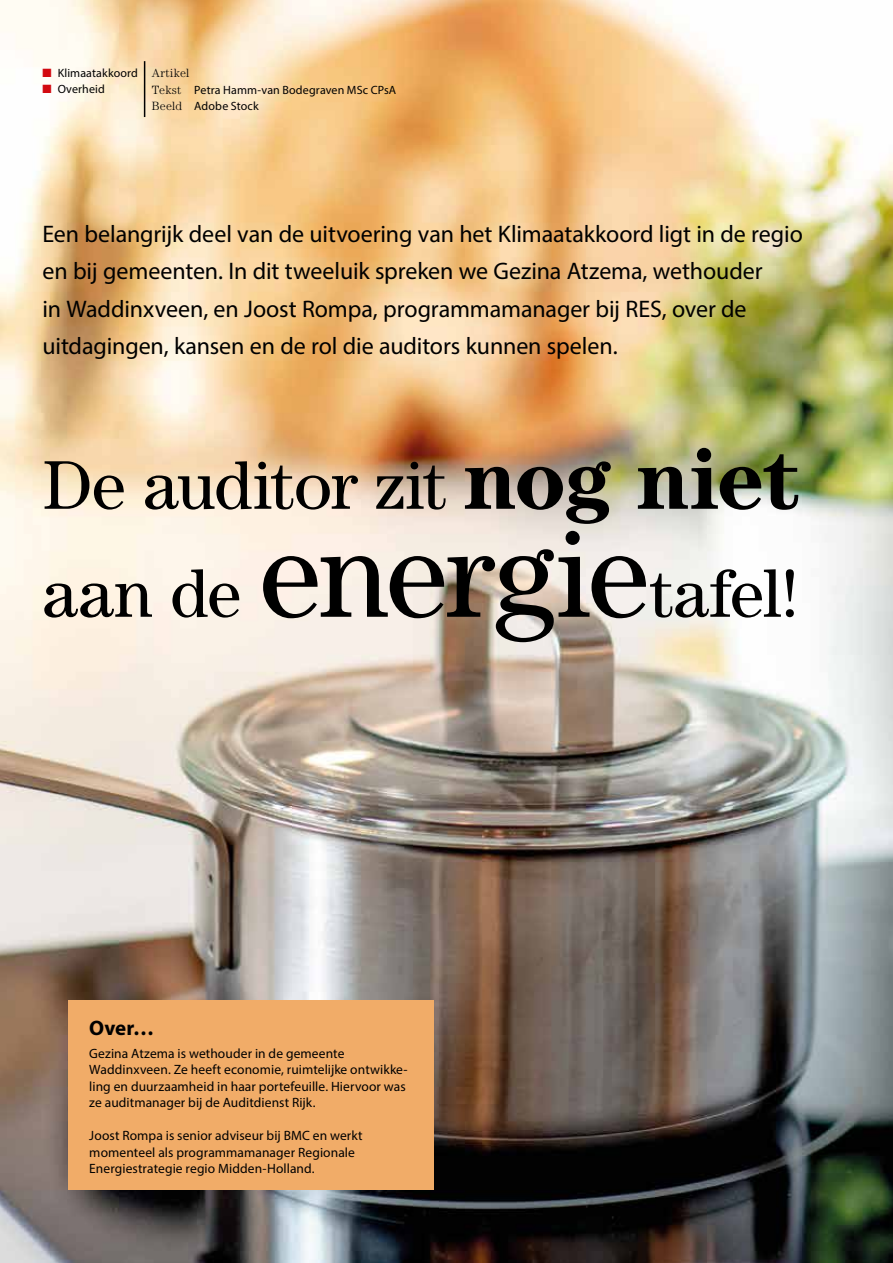
<style>
.page{position:relative;width:893px;height:1263px;background:#fff}
.page>*{position:absolute;margin:0;border:0;box-sizing:border-box;transform-origin:0 0}
.t1{font:69px/108px "Century LT";letter-spacing:-.01em;color:#000}
.t2{font:24px/37.5px "Myriad Pro";letter-spacing:-.005em;color:#000}
.t3{font:700 21px "Myriad Pro";color:#000}
.t4{font:13.5px/16.5px "Myriad Pro";letter-spacing:.005em;color:#000}
.t5{font:12px/16.5px "Myriad Pro";letter-spacing:.01em;color:#000}
.t6{font:300 12px "Century LT";letter-spacing:.04em;color:#000}
.s1{color:#d20a11}
.s2{font-family:"Century LT";font-weight:300}
.s3{font-weight:700;font-size:87px}
.s4{font-size:126px}
</style>
<div class="page">
<img style="left:0;top:0;width:893px;height:1263px">
<hr style="left:144px;top:61px;width:1px;height:56px;background:#000">
<div style="left:68px;top:1000px;width:366px;height:190px;background:#f1ac68"></div>
<p class="t5" style="left:43px;top:64px;width:97px"><span class="s1">■</span> Klimaatakkoord</p>
<p class="t5" style="left:43px;top:81px;width:64px"><span class="s1">■</span> Overheid</p>
<p class="t6" style="left:152px;top:66px;width:39px">Artikel</p>
<p class="t5" style="left:152px;top:81px;width:246px"><span class="s2">Tekst</span> Petra Hamm-van Bodegraven MSc CPsA<br><span class="s2">Beeld</span> Adobe Stock</p>
<p class="t2" style="left:43px;top:215px;width:762px">Een belangrijk deel van de uitvoering van het Klimaatakkoord ligt in de regio en bij gemeenten. In dit tweeluik spreken we Gezina Atzema, wethouder<br>in Waddinxveen, en Joost Rompa, programmamanager bij RES, over de uitdagingen, kansen en de rol die auditors kunnen spelen.</p>
<h1 class="t1" style="left:43px;top:430px;width:758px">De auditor zit <span class="s3">nog niet </span>aan de <span class="s4">energie</span>tafel!</h1>
<h3 class="t3" style="left:89px;top:1014px;width:66px">Over…</h3>
<p class="t4" style="left:89px;top:1045px;width:320px">Gezina Atzema is wethouder in de gemeente Waddinxveen. Ze heeft economie, ruimtelijke ontwikke&shy;ling en duurzaamheid in haar portefeuille. Hiervoor was ze auditmanager bij de Auditdienst Rijk.</p>
<p class="t4" style="left:89px;top:1127px;width:275px">Joost Rompa is senior adviseur bij BMC en werkt momenteel als programmamanager Regionale<br>Energiestrategie regio Midden-Holland.</p>
</div>
